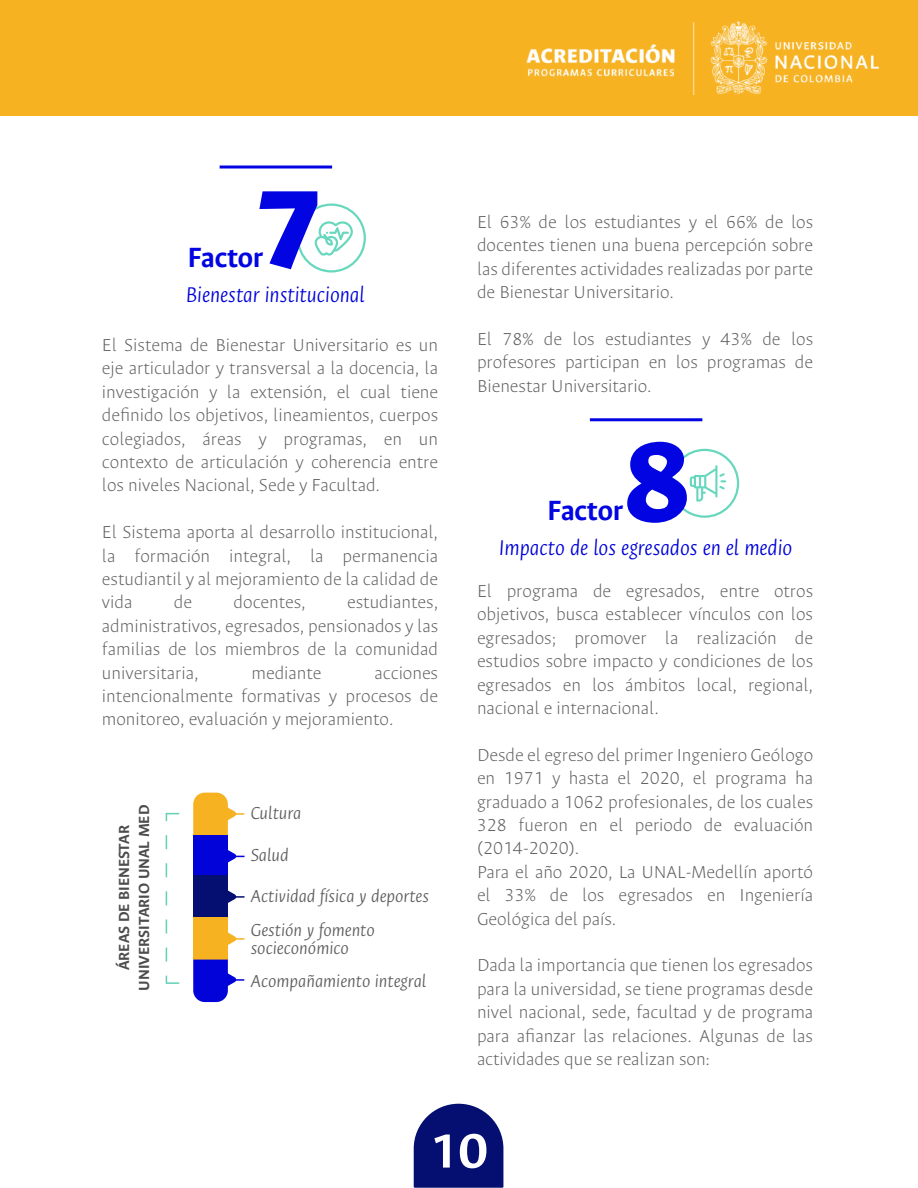
<style>
.page{position:relative;width:918px;height:1188px;background:#fff}
.page>*{position:absolute;margin:0;border:0;box-sizing:border-box;transform-origin:0 0}
.t1{font:900 124.5px "Ancizar Sans";color:#0205e1;scale:.95 1}
.t2{font:700 54px "Ancizar Sans";color:#fff}
.t3{font:700 31.35px "Ancizar Sans";color:#0205e1;scale:.95 1}
.t4{font:italic 300 24px "Ancizar Sans";color:#0103d8;scale:.95 1}
.t5{font:100 19.5px/23.4px "Ancizar Sans";color:#606060;text-align:justify}
.t6{font:italic 300 19.5px/42.6px "Ancizar Sans";color:#606060}
.t7{font:700 16.5px/19.8px "Ancizar Sans";color:#4d4d4d;text-align:center}
</style>
<div class="page">
<div style="left:670px;top:449px;width:69px;height:69px;border:2px solid #67d8bd;border-radius:50%"></div>
<svg style="left:690px;top:465px;width:37px;height:37px"></svg>
<hr style="left:590px;top:418px;width:112px;height:3px;background:#0205e1">
<svg style="left:414px;top:1104px;width:89px;height:84px"></svg>
<div style="left:0;top:0;width:918px;height:116px;background:#f6b221"></div>
<img style="left:526px;top:21px;width:352px;height:73px">
<div style="left:297px;top:204px;width:69px;height:69px;border:2px solid #67d8bd;border-radius:50%"></div>
<svg style="left:314px;top:221px;width:39px;height:35px"></svg>
<hr style="left:220px;top:166px;width:112px;height:3px;background:#0205e1">
<svg style="left:165px;top:812px;width:15px;height:10px"></svg>
<svg style="left:165px;top:835px;width:15px;height:149px"></svg>
<div style="left:193px;top:835px;width:35px;height:43px;background:#0103d8"></div>
<svg style="left:228px;top:850px;width:17px;height:13px"></svg>
<div style="left:193px;top:876px;width:35px;height:42px;background:#040f71"></div>
<svg style="left:228px;top:890px;width:17px;height:13px"></svg>
<div style="left:193px;top:918px;width:35px;height:42px;background:#f6b221"></div>
<svg style="left:228px;top:932px;width:17px;height:13px"></svg>
<svg style="left:193px;top:960px;width:51px;height:42px"></svg>
<svg style="left:193px;top:793px;width:51px;height:42px"></svg>
<h1 class="t1" style="left:255px;top:159px;width:71px">7</h1>
<h3 class="t3" style="left:188px;top:240px;width:81px">Factor</h3>
<p class="t4" style="left:186px;top:282px;width:190px">Bienestar institucional</p>
<p class="t5" style="left:102px;top:333px;width:338px">El Sistema de Bienestar Universitario es un eje articulador y transversal a la docencia, la investigación y la extensión, el cual tiene definido los objetivos, lineamientos, cuerpos colegiados, áreas y programas, en un contexto de articulación y coherencia entre los niveles Nacional, Sede y Facultad.</p>
<p class="t5" style="left:102px;top:521px;width:338px">El Sistema aporta al desarrollo institucional, la formación integral, la permanencia estudiantil y al mejoramiento de la calidad de vida</p>
<p class="t5" style="left:102px;top:591px;width:338px;text-indent:245px">estudiantes, administrativos, egresados, pensionados y las familias de los miembros de la comunidad universitaria,</p>
<p class="t5" style="left:174px;top:591px;width:20px">de</p>
<p class="t5" style="left:234px;top:591px;width:74px">docentes,</p>
<p class="t5" style="left:252px;top:661px;width:71px">mediante</p>
<p class="t5" style="left:102px;top:661px;width:338px;text-indent:273px">acciones intencionalmente formativas y procesos de monitoreo, evaluación y mejoramiento.</p>
<p class="t7" style="left:114px;top:991px;width:187px;rotate:-90deg">ÁREAS DE BIENESTAR<br>UNIVERSITARIO UNAL MED</p>
<p class="t6" style="left:251px;top:791px;width:52px">Cultura<br>Salud</p>
<p class="t6" style="left:251px;top:879px;width:180px;line-height:34.5px">Actividad física y deportes<br>Gestión y fomento</p>
<p class="t6" style="left:251px;top:932px;width:177px;line-height:32.7px">socieconómico<br>Acompañamiento integral</p>
<p class="t5" style="left:477px;top:210px;width:338px">El 63% de los estudiantes y el 66% de los docentes tienen una buena percepción sobre las diferentes actividades realizadas por parte de Bienestar Universitario.</p>
<p class="t5" style="left:477px;top:327px;width:338px">El 78% de los estudiantes y 43% de los profesores participan en los programas de Bienestar Universitario.</p>
<h1 class="t1" style="left:624px;top:412px;width:71px">8</h1>
<h3 class="t3" style="left:548px;top:492px;width:81px">Factor</h3>
<p class="t4" style="left:499px;top:535px;width:310px">Impacto de los egresados en el medio</p>
<p class="t5" style="left:477px;top:579px;width:338px">El programa de egresados, entre otros objetivos, busca establecer vínculos con los egresados; promover la realización de estudios sobre impacto y condiciones de los egresados en los ámbitos local, regional, nacional e internacional.</p>
<p class="t5" style="left:477px;top:743px;width:338px;text-align:left">Desde el egreso del primer Ingeniero Geólogo en 1971 y hasta el 2020, el programa ha graduado a 1062 profesionales, de los cuales 328 fueron en el periodo de evaluación (2014-2020).<br>Para el año 2020, La UNAL-Medellín aportó el 33% de los egresados en Ingeniería Geológica del país.</p>
<p class="t5" style="left:477px;top:954px;width:338px">Dada la importancia que tienen los egresados para la universidad, se tiene programas desde nivel nacional, sede, facultad y de programa para afianzar las relaciones. Algunas de las actividades que se realizan son:</p>
<h2 class="t2" style="left:429px;top:1121px;width:60px">10</h2>
</div>
